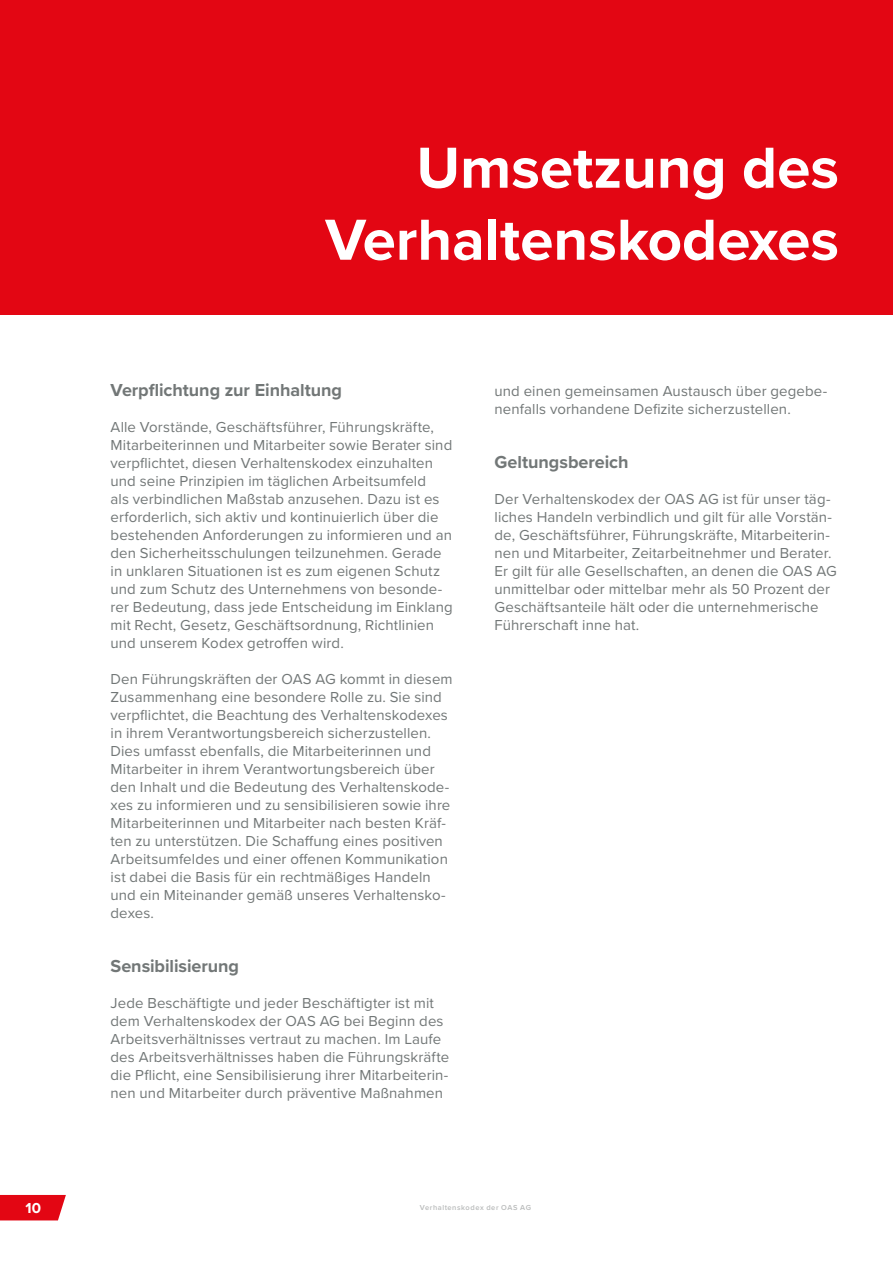
<style>
.page{position:relative;width:893px;height:1263px;background:#fff}
.page>*{position:absolute;margin:0;border:0;box-sizing:border-box;transform-origin:0 0}
.t1{font:700 60px/72px "Proxima Nova";color:#fff;text-align:right}
.t2{font:700 18px "Proxima Nova";letter-spacing:-.005em;color:#727777}
.t3{font:15px/18px "Proxima Nova";letter-spacing:.005em;color:#727777}
.t4{font:700 15px "Proxima Nova";color:#fff}
.t5{font:600 7.5px "Proxima Nova";letter-spacing:.07em;color:#b9bbbb}
</style>
<div class="page">
<div style="left:0;top:1195px;width:66px;height:25px;background:#e30613"></div>
<div style="left:0;top:0;width:893px;height:315px;background:#e30613"></div>
<h1 class="t1" style="left:325px;top:130px;width:515px">Umsetzung des<br>Verhaltenskodexes</h1>
<p class="t2" style="left:111px;top:377px;width:233px">Verpflichtung zur Einhaltung</p>
<p class="t3" style="left:111px;top:417px;width:344px">Alle Vorstände, Geschäftsführer, Führungskräfte, Mitarbeiterinnen und Mitarbeiter sowie Berater sind verpflichtet, diesen Verhaltenskodex einzuhalten und seine Prinzipien im täglichen Arbeitsumfeld<br>als verbindlichen Maßstab anzusehen. Dazu ist es erforderlich, sich aktiv und kontinuierlich über die bestehenden Anforderungen zu informieren und an den Sicherheitsschulungen teilzunehmen. Gerade in unklaren Situationen ist es zum eigenen Schutz und zum Schutz des Unternehmens von besonde&shy;rer Bedeutung, dass jede Entscheidung im Einklang mit Recht, Gesetz, Geschäftsordnung, Richtlinien und unserem Kodex getroffen wird.</p>
<p class="t3" style="left:111px;top:669px;width:344px">Den Führungskräften der OAS AG kommt in diesem Zusammenhang eine besondere Rolle zu. Sie sind verpflichtet, die Beachtung des Verhaltenskodexes in ihrem Verantwortungsbereich sicherzustellen.<br>Dies umfasst ebenfalls, die Mitarbeiterinnen und Mitarbeiter in ihrem Verantwortungsbereich über den Inhalt und die Bedeutung des Verhaltenskode&shy;xes zu informieren und zu sensibilisieren sowie ihre Mitarbeiterinnen und Mitarbeiter nach besten Kräf&shy;ten zu unterstützen. Die Schaffung eines positiven Arbeitsumfeldes und einer offenen Kommunikation ist dabei die Basis für ein rechtmäßiges Handeln und ein Miteinander gemäß unseres Verhaltensko&shy;dexes.</p>
<p class="t2" style="left:111px;top:953px;width:130px">Sensibilisierung</p>
<p class="t3" style="left:111px;top:993px;width:340px">Jede Beschäftigte und jeder Beschäftigter ist mit dem Verhaltenskodex der OAS AG bei Beginn des Arbeitsverhältnisses vertraut zu machen. Im Laufe des Arbeitsverhältnisses haben die Führungskräfte die Pflicht, eine Sensibilisierung ihrer Mitarbeiterin&shy;nen und Mitarbeiter durch präventive Maßnahmen</p>
<p class="t3" style="left:495px;top:381px;width:334px">und einen gemeinsamen Austausch über gegebe&shy;nenfalls vorhandene Defizite sicherzustellen.</p>
<p class="t2" style="left:495px;top:449px;width:135px">Geltungsbereich</p>
<p class="t3" style="left:495px;top:489px;width:344px">Der Verhaltenskodex der OAS AG ist für unser täg&shy;liches Handeln verbindlich und gilt für alle Vorstän&shy;de, Geschäftsführer, Führungskräfte, Mitarbeiterin&shy;nen und Mitarbeiter, Zeitarbeitnehmer und Berater.<br>Er gilt für alle Gesellschaften, an denen die OAS AG unmittelbar oder mittelbar mehr als 50 Prozent der Geschäftsanteile hält oder die unternehmerische Führerschaft inne hat.</p>
<p class="t4" style="left:26px;top:1196px;width:17px">10</p>
<p class="t5" style="left:420px;top:1202px;width:113px">Verhaltenskodex der OAS AG</p>
</div>
